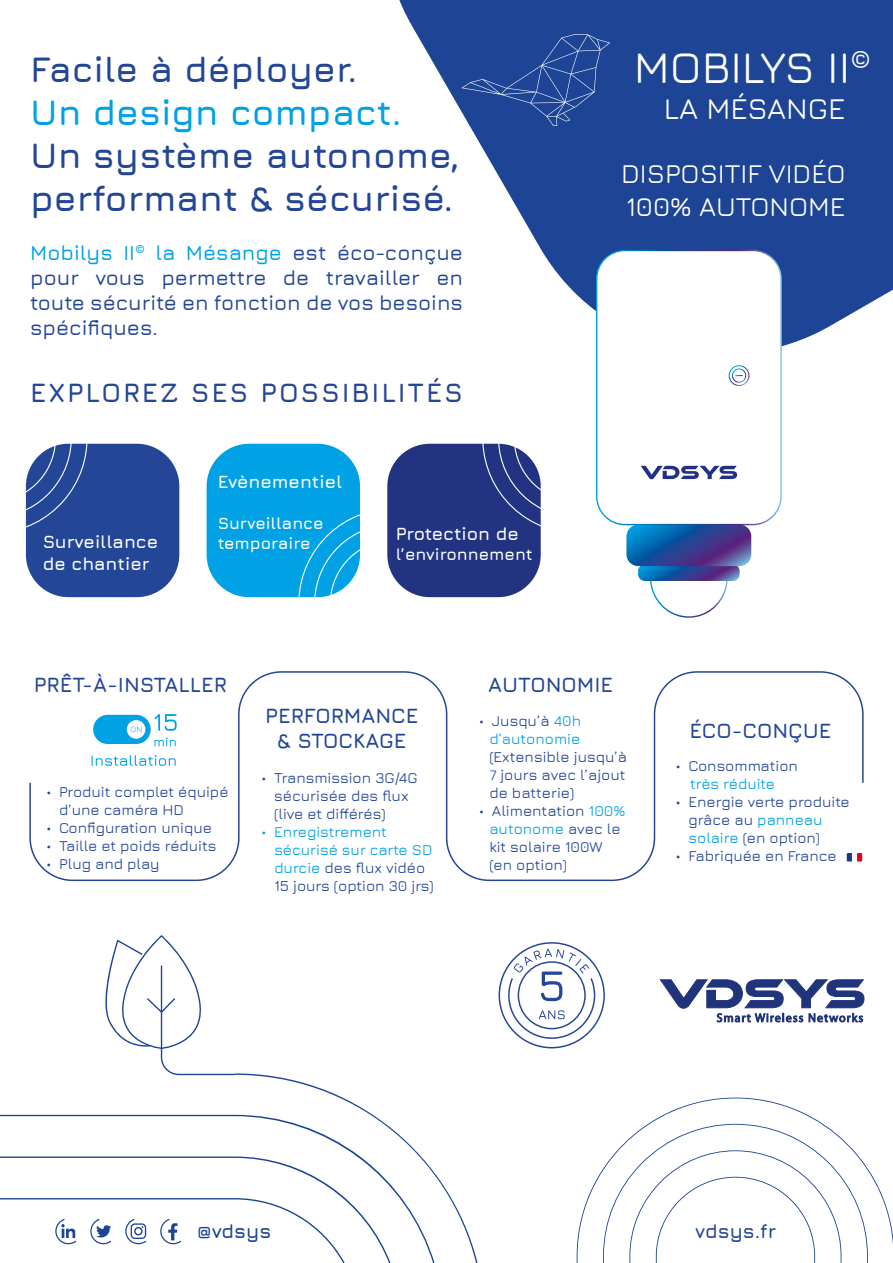
<style>
.page{position:relative;width:893px;height:1263px;background:#fff}
.page>*{position:absolute;margin:0;border:0;box-sizing:border-box;transform-origin:0 0}
.t1{font:500 45px "Jura";color:#fff}
.t2{font:700 36px/43.2px "Jura";color:#244697}
.t3{font:700 36px "Jura";color:#00a1e5}
.t4{font:500 30px "Jura";color:#fff}
.t5{font:500 27px/32.4px "Jura";color:#fff}
.t6{font:700 27px "Jura";letter-spacing:.07em;color:#244697}
.t7{font:600 21px/25.2px "Jura";color:#244697;text-align:justify}
.t8{font:700 21px/25.2px "Jura";color:#244697;text-align:center}
.t9{font:700 19.5px "Jura";color:#244697}
.t10{font:700 19.5px "Jura";color:#1d4494}
.t11{font:700 18px/21.6px "Jura";color:#fff}
.t12{font:700 16.5px/19.8px "Jura";color:#fff}
.t13{font:500 15px/18px "Jura";color:#244697}
.t14{font:500 15px/18px "Jura";color:#00a1e5}
.s1{color:#00a1e5}
.s2{color:#244697}
.s3{font-family:"Calibri";font-weight:300}
</style>
<div class="page">
<svg style="left:577px;top:1097px;width:316px;height:166px"></svg>
<svg style="left:399px;top:0;width:494px;height:346px;fill:#1e4595"></svg>
<svg style="left:105px;top:935px;width:130px;height:140px"></svg>
<svg style="left:235px;top:1073px;width:243px;height:190px"></svg>
<svg style="left:0;top:1115px;width:435px;height:148px"></svg>
<svg style="left:0;top:1156px;width:391px;height:107px"></svg>
<div style="left:597px;top:250px;width:184px;height:275px;background:#fff;border-radius:28px"></div>
<div style="left:596px;top:250px;width:186px;height:275px;border:1px solid #fff;border-radius:28px"></div>
<svg style="left:641px;top:466px;width:96px;height:13px"></svg>
<div style="left:729px;top:365px;width:20px;height:21px;border:1px solid #fff;border-radius:50%"></div>
<div style="left:732px;top:369px;width:14px;height:14px;border:1px solid #fff;border-radius:50%"></div>
<svg style="left:626px;top:525px;width:125px;height:93px"></svg>
<div style="left:207px;top:444px;width:153px;height:153px;background:#00a1e5;border-radius:43px"></div>
<div style="left:26px;top:444px;width:153px;height:153px;background:#244697;border-radius:43px"></div>
<div style="left:387px;top:444px;width:154px;height:153px;background:#223382;border-radius:43px"></div>
<svg style="left:288px;top:514px;width:72px;height:84px"></svg>
<svg style="left:25px;top:443px;width:73px;height:87px"></svg>
<svg style="left:472px;top:443px;width:69px;height:87px"></svg>
<svg style="left:29px;top:671px;width:835px;height:211px"></svg>
<svg style="left:461px;top:34px;width:149px;height:92px;background:#284d99"></svg>
<svg style="left:847px;top:853px;width:15px;height:8px"></svg>
<svg style="left:659px;top:979px;width:206px;height:44px"></svg>
<svg style="left:507px;top:948px;width:89px;height:91px"></svg>
<h2 class="t2" style="left:30px;top:44px;width:328px">Facile à déployer.</h2>
<h2 class="t3" style="left:30px;top:86px;width:373px">Un design compact.</h2>
<h2 class="t2" style="left:30px;top:131px;width:431px">Un système autonome, performant &amp; sécurisé.</h2>
<h3 class="t7" style="left:30px;top:238px;width:434px"><span class="s1">Mobilys II</span><sup>©</sup> <span class="s1">la Mésange</span> est éco-conçue pour vous permettre de travailler en toute sécurité en fonction de vos besoins spécifiques.</h3>
<h3 class="t6" style="left:30px;top:373px;width:434px">EXPLOREZ SES POSSIBILITÉS</h3>
<p class="t11" style="left:43px;top:530px;width:117px">Surveillance de chantier</p>
<p class="t11" style="left:218px;top:469px;width:126px">Evènementiel</p>
<p class="t12" style="left:218px;top:512px;width:107px">Surveillance temporaire</p>
<p class="t11" style="left:396px;top:521px;width:124px">Protection de</p>
<p class="t12" style="left:396px;top:543px;width:138px">l’environnement</p>
<h1 class="t1" style="left:634px;top:35px;width:239px">MOBILYS II<sup>©</sup></h1>
<h3 class="t4" style="left:664px;top:87px;width:183px">LA MÉSANGE</h3>
<h3 class="t5" style="left:621px;top:156px;width:226px">DISPOSITIF VIDÉO<br>100% AUTONOME</h3>
<h3 class="t8" style="left:34px;top:671px;width:195px">PRÊT-À-INSTALLER</h3>
<p class="t13" style="left:59px;top:781px;width:171px;text-indent:-13px">• Produit complet équipé d’une caméra HD</p>
<p class="t13" style="left:46px;top:817px;width:167px">• Configuration unique</p>
<p class="t13" style="left:46px;top:835px;width:172px">• Taille et poids réduits</p>
<p class="t13" style="left:46px;top:853px;width:115px">• Plug and play</p>
<h3 class="t8" style="left:265px;top:701px;width:155px">PERFORMANCE &amp; STOCKAGE</h3>
<p class="t13" style="left:274px;top:767px;width:145px;text-indent:-13px">• Transmission 3G/4G sécurisée des flux (live et différés)</p>
<p class="t14" style="left:274px;top:821px;width:161px;text-indent:-13px">• Enregistrement sécurisé sur carte SD durcie <span class="s2">des flux vidéo<br>15 jours (option 30 jrs)</span></p>
<h3 class="t8" style="left:488px;top:671px;width:126px">AUTONOMIE</h3>
<p class="t14" style="left:479px;top:710px;width:104px;text-align:right"><span class="s2">• Jusqu’à</span> 40h d’autonomie</p>
<p class="t13" style="left:489px;top:746px;width:139px;text-align:justify">(Extensible jusqu’à <span class="s3">7</span> jours avec l’ajout de batterie)</p>
<p class="t13" style="left:489px;top:800px;width:137px;text-indent:-10px">• Alimentation <span class="s1">100% autonome</span> avec le kit solaire 100W (en option)</p>
<h3 class="t8" style="left:689px;top:716px;width:144px">ÉCO-CONÇUE</h3>
<p class="t13" style="left:676px;top:755px;width:124px">• Consommation</p>
<p class="t14" style="left:690px;top:773px;width:86px">très réduite</p>
<p class="t13" style="left:688px;top:791px;width:163px;text-indent:-13px">• Energie verte produite grâce au <span class="s1">panneau solaire</span> (en option)</p>
<p class="t13" style="left:676px;top:845px;width:162px">• Fabriquée en France</p>
<h3 class="t10" style="left:197px;top:1217px;width:76px">@vdsys</h3>
<h3 class="t9" style="left:695px;top:1217px;width:82px">vdsys.fr</h3>
</div>
